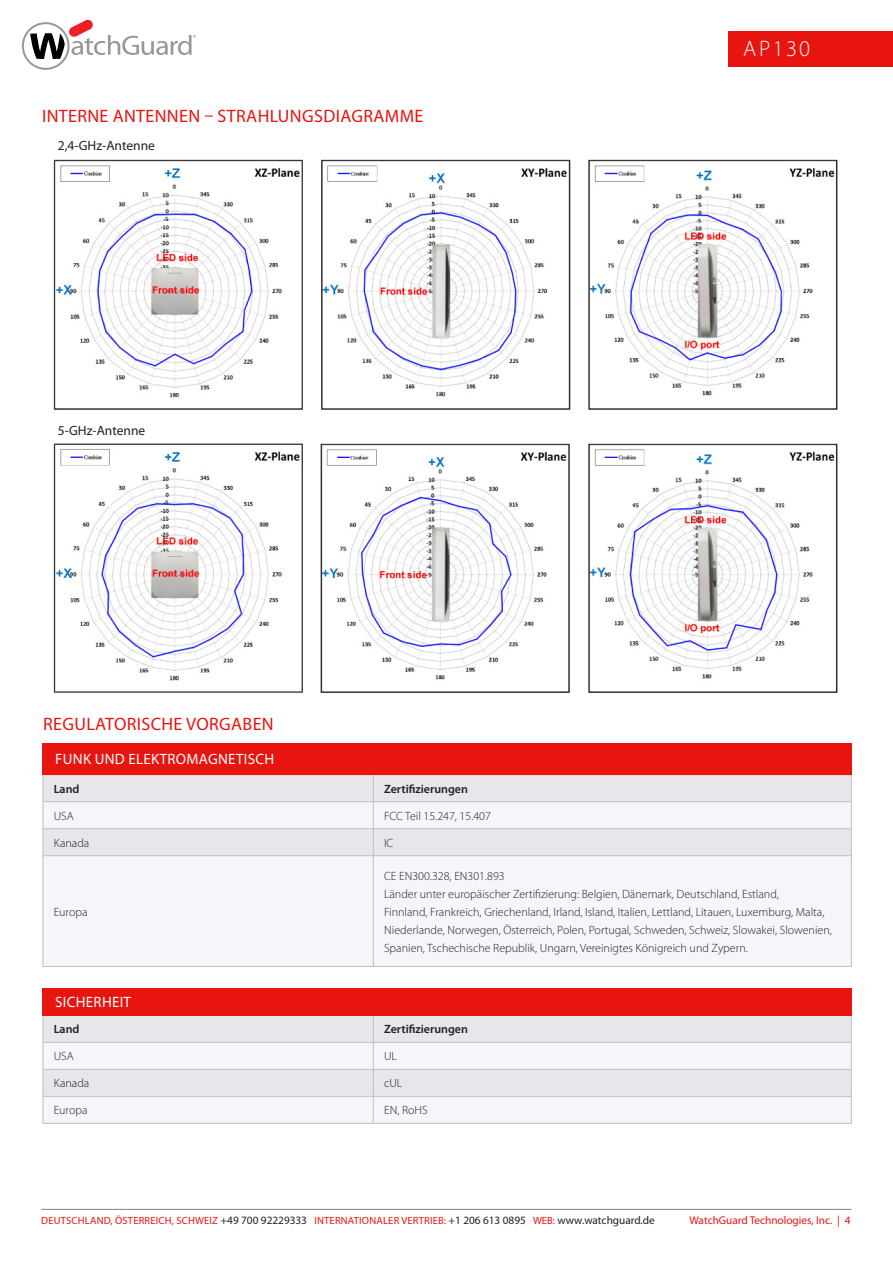
<style>
.page{position:relative;width:893px;height:1263px;background:#fff}
.page>*{position:absolute;margin:0;border:0;box-sizing:border-box;transform-origin:0 0}
.DATASHEET{font:300 22.5px "Myriad Pro";letter-spacing:.105em;color:#fff}
.Red_Subhead{font:18px "Myriad Pro";letter-spacing:.02em;color:#e81410}
.Table_Header{font:15px "Myriad Pro";letter-spacing:.02em;color:#fff}
.Body_copy{font:13.5px "Myriad Pro";color:#231f20}
.Table_Text{font:300 12px/18px "Myriad Pro";color:#231f20}
.Table_Text-2{font:600 12px "Myriad Pro";color:#231f20}
.t1{font:11.25px "Myriad Pro";color:#e81410}
.t2{font:10.5px "Myriad Pro";letter-spacing:.02em;color:#e81410}
.s1{font-size:11.25px;color:#231f20}
</style>
<div class="page">
<hr style="left:41px;top:1209px;width:810px;height:1px;background:#808080">
<div style="left:728px;top:31px;width:165px;height:35px;background:#e81410"></div>
<svg style="left:22px;top:20px;width:174px;height:50px"></svg>
<div style="left:44px;top:775px;width:807px;height:26px;background:#e6e6eb"></div>
<svg style="left:44px;top:802px;width:807px;height:164px;fill:#f5f5fa"></svg>
<hr style="left:43px;top:774px;width:330px;height:1px;background:#bebec3">
<hr style="left:373px;top:774px;width:478px;height:1px;background:#bebec3">
<hr style="left:43px;top:801px;width:330px;height:1px;background:#bebec3">
<hr style="left:373px;top:801px;width:478px;height:1px;background:#bebec3">
<hr style="left:43px;top:828px;width:330px;height:1px;background:#bebec3">
<svg style="left:43px;top:775px;width:1px;height:80px"></svg>
<hr style="left:373px;top:828px;width:478px;height:1px;background:#bebec3">
<svg style="left:373px;top:775px;width:1px;height:80px"></svg>
<svg style="left:851px;top:775px;width:1px;height:80px"></svg>
<hr style="left:43px;top:855px;width:330px;height:1px;background:#bebec3">
<hr style="left:43px;top:856px;width:1px;height:110px;background:#bebec3">
<hr style="left:373px;top:855px;width:478px;height:1px;background:#bebec3">
<hr style="left:373px;top:856px;width:1px;height:110px;background:#bebec3">
<hr style="left:851px;top:856px;width:1px;height:110px;background:#bebec3">
<hr style="left:43px;top:966px;width:330px;height:1px;background:#bebec3">
<hr style="left:373px;top:966px;width:478px;height:1px;background:#bebec3">
<div style="left:42px;top:743px;width:809px;height:31px;background:#e81410"></div>
<div style="left:44px;top:1016px;width:807px;height:26px;background:#e6e6eb"></div>
<svg style="left:44px;top:1043px;width:807px;height:80px;fill:#f5f5fa"></svg>
<hr style="left:43px;top:1015px;width:330px;height:1px;background:#bebec3">
<hr style="left:373px;top:1015px;width:478px;height:1px;background:#bebec3">
<hr style="left:43px;top:1042px;width:330px;height:1px;background:#bebec3">
<hr style="left:373px;top:1042px;width:478px;height:1px;background:#bebec3">
<hr style="left:43px;top:1069px;width:330px;height:1px;background:#bebec3">
<hr style="left:373px;top:1069px;width:478px;height:1px;background:#bebec3">
<hr style="left:43px;top:1096px;width:330px;height:1px;background:#bebec3">
<svg style="left:43px;top:1015px;width:1px;height:108px"></svg>
<hr style="left:373px;top:1096px;width:478px;height:1px;background:#bebec3">
<svg style="left:373px;top:1015px;width:1px;height:108px"></svg>
<svg style="left:851px;top:1015px;width:1px;height:108px"></svg>
<hr style="left:43px;top:1123px;width:330px;height:1px;background:#bebec3">
<hr style="left:373px;top:1123px;width:478px;height:1px;background:#bebec3">
<div style="left:42px;top:988px;width:809px;height:27px;background:#e81410"></div>
<img style="left:53px;top:159px;width:785px;height:251px">
<img style="left:53px;top:443px;width:785px;height:250px">
<p class="Red_Subhead" style="left:42px;top:105px;width:383px">INTERNE ANTENNEN – STRAHLUNGSDIAGRAMME</p>
<p class="Body_copy" style="left:58px;top:137px;width:99px">2,4-GHz-Antenne</p>
<p class="Body_copy" style="left:58px;top:422px;width:89px">5-GHz-Antenne</p>
<p class="Red_Subhead" style="left:43px;top:713px;width:232px">REGULATORISCHE VORGABEN</p>
<p class="Table_Header" style="left:55px;top:750px;width:220px">FUNK UND ELEKTROMAGNETISCH</p>
<p class="Table_Text-2" style="left:54px;top:781px;width:27px">Land</p>
<p class="Table_Text-2" style="left:384px;top:781px;width:85px">Zertifizierungen</p>
<p class="Table_Text" style="left:54px;top:807px;width:22px">USA</p>
<p class="Table_Text" style="left:384px;top:807px;width:108px">FCC Teil 15.247, 15.407</p>
<p class="Table_Text" style="left:54px;top:834px;width:37px">Kanada</p>
<p class="Table_Text" style="left:384px;top:834px;width:11px">IC</p>
<p class="DATASHEET" style="left:743px;top:35px;width:69px">AP130</p>
<p class="Table_Text" style="left:54px;top:902px;width:35px">Europa</p>
<p class="Table_Header" style="left:55px;top:993px;width:77px">SICHERHEIT</p>
<p class="Table_Text" style="left:384px;top:866px;width:122px">CE EN300.328, EN301.893</p>
<p class="Table_Text" style="left:384px;top:884px;width:449px">Länder unter europäischer Zertifizierung: Belgien, Dänemark, Deutschland, Estland,<br>Finnland, Frankreich, Griechenland, Irland, Island, Italien, Lettland, Litauen, Luxemburg, Malta, Niederlande, Norwegen, Österreich, Polen, Portugal, Schweden, Schweiz, Slowakei, Slowenien, Spanien, Tschechische Republik, Ungarn, Vereinigtes Königreich und Zypern.</p>
<p class="Table_Text-2" style="left:54px;top:1022px;width:27px">Land</p>
<p class="Table_Text-2" style="left:384px;top:1022px;width:85px">Zertifizierungen</p>
<p class="Table_Text" style="left:54px;top:1047px;width:22px">USA</p>
<p class="Table_Text" style="left:384px;top:1047px;width:14px">UL</p>
<p class="Table_Text" style="left:54px;top:1074px;width:37px">Kanada</p>
<p class="Table_Text" style="left:384px;top:1074px;width:20px">cUL</p>
<p class="Table_Text" style="left:54px;top:1101px;width:35px">Europa</p>
<p class="Table_Text" style="left:384px;top:1101px;width:45px">EN, RoHS</p>
<p class="t2" style="left:41px;top:1214px;width:615px">DEUTSCHLAND, ÖSTERREICH, SCHWEIZ <span class="s1">+49 700 92229333</span> INTERNATIONALER VERTRIEB: <span class="s1">+1 206 613 0895</span> WEB: <span class="s1">www.watchguard.de</span></p>
<p class="t1" style="left:689px;top:1214px;width:162px">WatchGuard Technologies, Inc. | 4</p>
</div>
